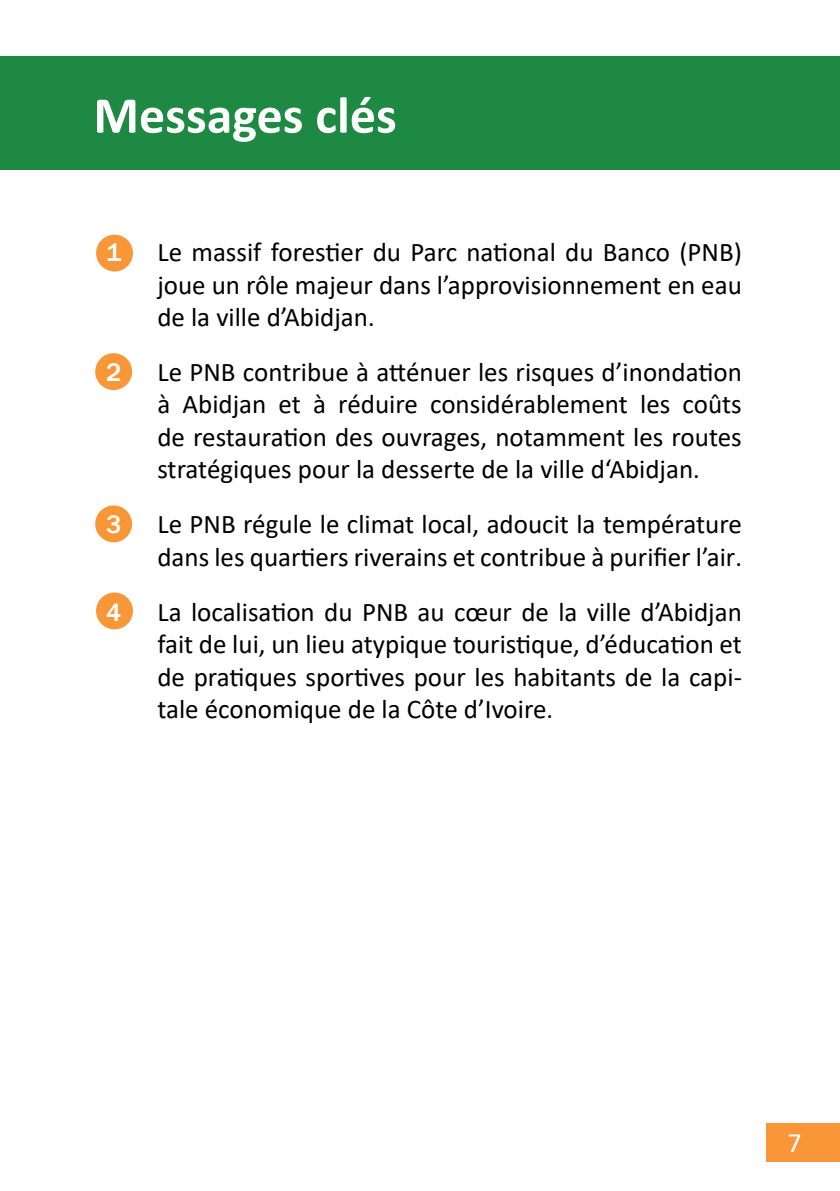
<style>
.page{position:relative;width:840px;height:1191px;background:#fff}
.page>*{position:absolute;margin:0;border:0;box-sizing:border-box;transform-origin:0 0}
.t1{font:700 52px "Calibri";color:#fff}
.t2{font:28px "Calibri";color:#fff}
.t3{font:27px/32.4px "Calibri";color:#000;text-align:justify}
.t4{font:500 26px "Franklin Gothic";color:#fff}
.s1{font-size:26px}
</style>
<div class="page">
<div style="left:0;top:57px;width:839px;height:113px;background:#1e8943"></div>
<div style="left:765px;top:1123px;width:74px;height:38px;background:#f89638"></div>
<div style="left:96px;top:235px;width:37px;height:36px;background:#f89638;border-radius:50%"></div>
<div style="left:95px;top:353px;width:37px;height:37px;background:#f89638;border-radius:50%"></div>
<div style="left:95px;top:505px;width:37px;height:37px;background:#f89638;border-radius:50%"></div>
<div style="left:96px;top:592px;width:37px;height:37px;background:#f89638;border-radius:50%"></div>
<h1 class="t1" style="left:93px;top:79px;width:304px">Messages clés</h1>
<p class="t4" style="left:106px;top:236px;width:17px">1</p>
<p class="t3" style="left:157px;top:235px;width:585px">Le massif forestier du Parc national du Banco (PNB) joue un rôle majeur dans l’approvisionnement en eau de la ville d’Abidjan<span class="s1">.</span></p>
<p class="t4" style="left:106px;top:356px;width:17px">2</p>
<p class="t3" style="left:157px;top:355px;width:585px">Le PNB contribue à atténuer les risques d’inondation à Abidjan et à réduire considérablement les coûts de restauration des ouvrages, notamment les routes stratégiques pour la desserte de la ville d‘Abidjan<span class="s1">.</span></p>
<p class="t4" style="left:106px;top:508px;width:17px">3</p>
<p class="t3" style="left:157px;top:507px;width:585px">Le PNB régule le climat local, adoucit la température dans les quartiers riverains et contribue à purifier l’air<span class="s1">.</span></p>
<p class="t4" style="left:106px;top:596px;width:17px">4</p>
<p class="t3" style="left:157px;top:595px;width:585px">La localisation du PNB au cœur de la ville d’Abidjan fait de lui, un lieu atypique touristique, d’éducation et de pratiques sportives pour les habitants de la capi&shy;tale économique de la Côte d’Ivoire<span class="s1">.</span></p>
<p class="t2" style="left:787px;top:1123px;width:16px">7</p>
</div>
